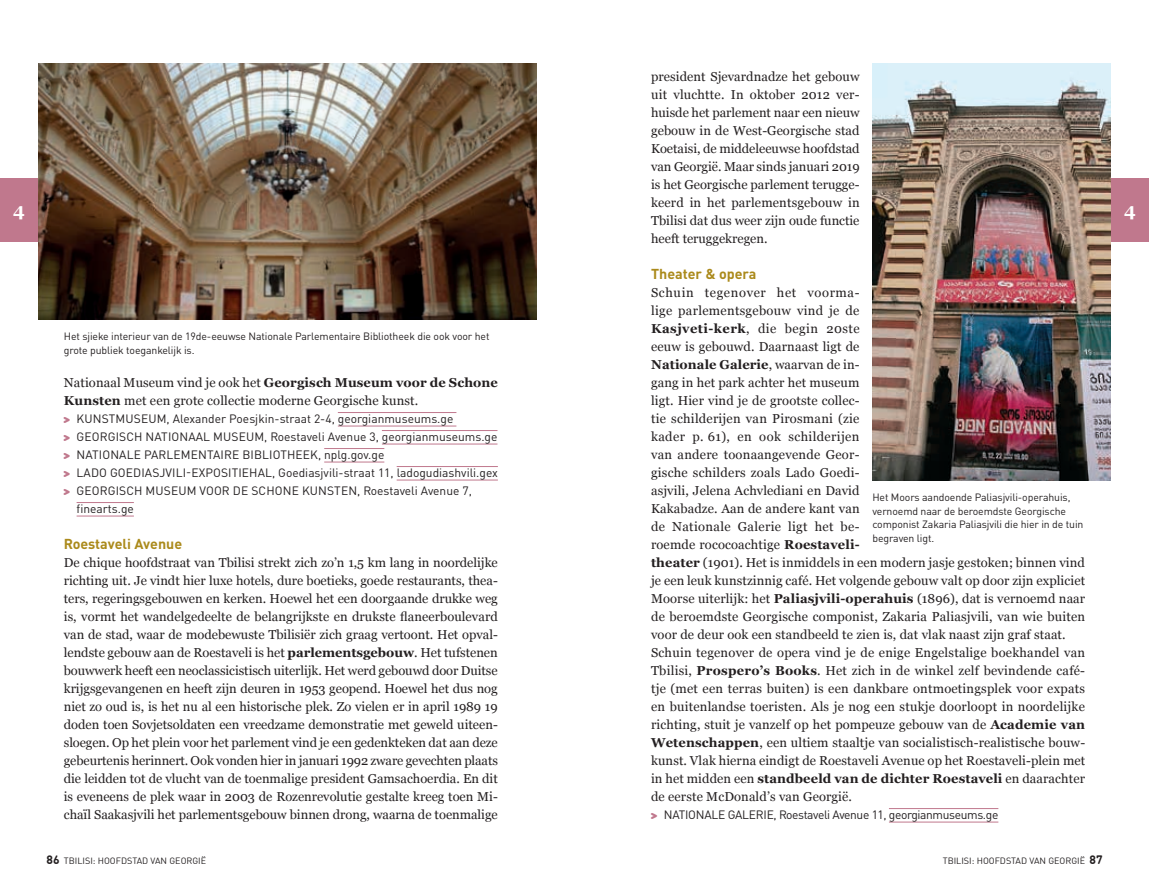
<style>
.page{position:relative;width:1149px;height:893px;background:#fff}
.page>*{position:absolute;margin:0;border:0;box-sizing:border-box;transform-origin:0 0}
.t1{font:700 18px "Georgia";color:#fff}
.t2{font:700 14.25px "DIN Pro";color:#ab8a1b}
.t3{font:12.9px/18px "Georgia";letter-spacing:.01em;color:#231f20}
.t4{font:12px "DIN Pro";color:#231f20}
.t5{font:12px "DIN Pro";letter-spacing:-.03em;color:#231f20}
.t6{font:700 12px "DIN Round Offc";color:#231f20}
.t7{font:10.5px/13.5px "DIN Pro";letter-spacing:-.01em;color:#231f20}
.t8{font:9px "DIN Round Offc";color:#231f20}
.s1{font-weight:700}
.s2{font-family:"Dominicus";color:#c0788d}
.s3{font-weight:700;font-size:12px}
</style>
<div class="page">
<div style="left:1110px;top:179px;width:38px;height:63px;background:#c0788d"></div>
<div style="left:0;top:179px;width:38px;height:63px;background:#c0788d"></div>
<hr style="left:338px;top:426px;width:118px;height:1px;background:#c0788d">
<hr style="left:382px;top:444px;width:115px;height:1px;background:#c0788d">
<hr style="left:324px;top:462px;width:60px;height:1px;background:#c0788d">
<hr style="left:396px;top:480px;width:101px;height:1px;background:#c0788d">
<hr style="left:77px;top:516px;width:57px;height:1px;background:#c0788d">
<hr style="left:338px;top:412px;width:118px;height:1px;background:#c0788d">
<hr style="left:382px;top:430px;width:115px;height:1px;background:#c0788d">
<hr style="left:324px;top:448px;width:60px;height:1px;background:#c0788d">
<hr style="left:396px;top:466px;width:101px;height:1px;background:#c0788d">
<hr style="left:77px;top:502px;width:57px;height:1px;background:#c0788d">
<hr style="left:888px;top:822px;width:110px;height:1px;background:#c0788d">
<hr style="left:888px;top:808px;width:110px;height:1px;background:#c0788d">
<img style="left:872px;top:64px;width:238px;height:416px">
<img style="left:38px;top:64px;width:498px;height:256px">
<p class="t3" style="left:651px;top:68px;width:210px;text-align:justify">president Sjevardnadze het gebouw uit vluchtte. In oktober 2012 ver&shy;huisde het parlement naar een nieuw gebouw in de West-Georgische stad Koetaisi, de middeleeuwse hoofdstad van Georgië. Maar sinds januari 2019 is het Georgische parlement terugge&shy;keerd in het parlementsgebouw in Tbilisi dat dus weer zijn oude functie heeft teruggekregen.</p>
<p class="t2" style="left:651px;top:262px;width:107px">Theater &amp; opera</p>
<p class="t3" style="left:651px;top:284px;width:435px">Schuin tegenover het voorma-<br>lige parlementsgebouw vind je de<br><span class="s1">Kasjveti-kerk</span>, die begin 20ste<br>eeuw is gebouwd. Daarnaast ligt de<br><span class="s1">Nationale Galerie</span>, waarvan de in-<br>gang in het park achter het museum<br>ligt. Hier vind je de grootste collec-<br>tie schilderijen van Pirosmani (zie<br>kader p. 61), en ook schilderijen<br>van andere toonaangevende Geor-<br>gische schilders zoals Lado Goedi-<br>asjvili, Jelena Achvlediani en David<br>Kakabadze. Aan de andere kant van<br>de Nationale Galerie ligt het be-<br>roemde rococoachtige <span class="s1">Roestaveli-<br>theater</span> (1901). Het is inmiddels in een modern jasje gestoken; binnen vind je een leuk kunstzinnig café. Het volgende gebouw valt op door zijn expliciet Moorse uiterlijk: het <span class="s1">Paliasjvili-operahuis</span> (1896), dat is vernoemd naar de beroemdste Georgische componist, Zakaria Paliasjvili, van wie buiten voor de deur ook een standbeeld te zien is, dat vlak naast zijn graf staat.<br>Schuin tegenover de opera vind je de enige Engelstalige boekhandel van Tbilisi, <span class="s1">Prospero’s Books</span>. Het zich in de winkel zelf bevindende cafee tje (met een terras buiten) is een dankbare ontmoetingsplek voor expats en buitenlandse toeristen. Als je nog een stukje doorloopt in noordelijke richting, stuit je vanzelf op het pompeuze gebouw van de <span class="s1">Academie van Wetenschappen</span>, een ultiem staaltje van socialistisch-realistische bouw&shy;kunst. Vlak hierna eindigt de Roestaveli Avenue op het Roestaveli-plein met in het midden een <span class="s1">standbeeld van de dichter Roestaveli</span> en daarachter de eerste McDonald’s van Georgië.</p>
<p class="t5" style="left:651px;top:805px;width:348px"><span class="s2">&gt;</span> NATIONALE GALERIE, Roestaveli Avenue 11, georgianmuseums.ge</p>
<h1 class="t1" style="left:13px;top:198px;width:13px">4</h1>
<h1 class="t1" style="left:1123px;top:198px;width:13px">4</h1>
<p class="t7" style="left:64px;top:329px;width:427px">Het sjieke interieur van de 19de-eeuwse Nationale Parlementaire Bibliotheek die ook voor het grote publiek toegankelijk is.</p>
<p class="t3" style="left:64px;top:374px;width:435px">Nationaal Museum vind je ook het <span class="s1">Georgisch Museum voor de Schone<br>Kunsten</span> met een grote collectie moderne Georgische kunst.</p>
<p class="t4" style="left:64px;top:409px;width:391px"><span class="s2">&gt;</span> KUNSTMUSEUM, Alexander Poesjkin-straat 2-4, georgianmuseums.ge</p>
<p class="t4" style="left:64px;top:427px;width:435px"><span class="s2">&gt;</span> GEORGISCH NATIONAAL MUSEUM, Roestaveli Avenue 3, georgianmuseums.ge</p>
<p class="t4" style="left:64px;top:445px;width:322px"><span class="s2">&gt;</span> NATIONALE PARLEMENTAIRE BIBLIOTHEEK, nplg.gov.ge</p>
<p class="t4" style="left:64px;top:463px;width:435px"><span class="s2">&gt;</span> LADO GOEDIASJVILI-EXPOSITIEHAL, Goediasjvili-straat 11, ladogudiashvili.gex</p>
<p class="t4" style="left:64px;top:481px;width:409px"><span class="s2">&gt;</span> GEORGISCH MUSEUM VOOR DE SCHONE KUNSTEN, Roestaveli Avenue 7,</p>
<p class="t4" style="left:77px;top:499px;width:59px">finearts.ge</p>
<p class="t2" style="left:64px;top:532px;width:120px">Roestaveli Avenue</p>
<p class="t3" style="left:64px;top:554px;width:435px;text-align:justify">De chique hoofdstraat van Tbilisi strekt zich zo’n 1,5 km lang in noordelijke richting uit. Je vindt hier luxe hotels, dure boetieks, goede restaurants, thea&shy;ters, regeringsgebouwen en kerken. Hoewel het een doorgaande drukke weg is, vormt het wandelgedeelte de belangrijkste en drukste flaneerboulevard van de stad, waar de modebewuste Tbilisiër zich graag vertoont. Het opval&shy;lendste gebouw aan de Roestaveli is het <span class="s1">parlementsgebouw</span>. Het tufstenen bouwwerk heeft een neoclassicistisch uiterlijk. Het werd gebouwd door Duitse krijgsgevangenen en heeft zijn deuren in 1953 geopend. Hoewel het dus nog niet zo oud is, is het nu al een historische plek. Zo vielen er in april 1989 19 doden toen Sovjetsoldaten een vreedzame demonstratie met geweld uiteen&shy;sloegen. Op het plein voor het parlement vind je een gedenkteken dat aan deze gebeurtenis herinnert. Ook vonden hier in januari 1992 zware gevechten plaats die leidden tot de vlucht van de toenmalige president Gamsachoerdia. En dit is eveneens de plek waar in 2003 de Rozenrevolutie gestalte kreeg toen Mi&shy;chaïl Saakasjvili het parlementsgebouw binnen drong, waarna de toenmalige</p>
<p class="t7" style="left:872px;top:490px;width:212px">Het Moors aandoende Paliasjvili-operahuis, vernoemd naar de beroemdste Georgische componist Zakaria Paliasjvili die hier in de tuin begraven ligt.</p>
<p class="t8" style="left:46px;top:855px;width:161px"><span class="s3">86</span> TBILISI: HOOFDSTAD VAN GEORGIË</p>
<p class="t6" style="left:1089px;top:852px;width:15px">87</p>
<p class="t8" style="left:942px;top:855px;width:144px">TBILISI: HOOFDSTAD VAN GEORGIË</p>
</div>
